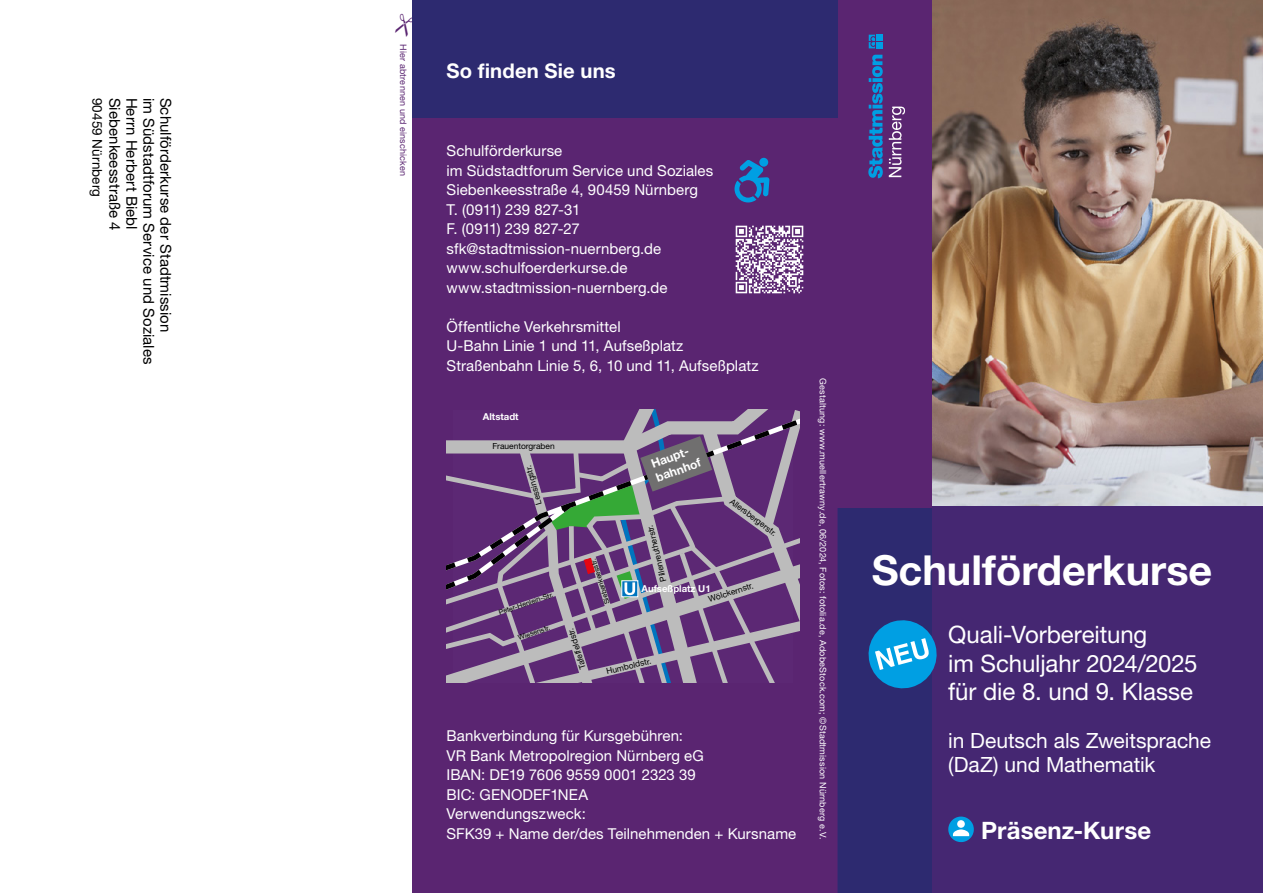
<style>
.page{position:relative;width:1263px;height:893px;background:#fff}
.page>*{position:absolute;margin:0;border:0;box-sizing:border-box;transform-origin:0 0}
.t1{font:700 41.4px "Helvetica Neue";color:#fff}
.t2{font:24px/28.8px "Helvetica Neue LT Pro";letter-spacing:-.005em;color:#fff}
.t3{font:700 24px "Helvetica Neue";letter-spacing:.005em;color:#fff}
.t4{font:21px/24px "Helvetica Neue LT Pro";letter-spacing:-.005em;color:#fff}
.t5{font:700 20.25px "Helvetica Neue";letter-spacing:.005em;color:#fff}
.t6{font:15px/19.5px "Helvetica Neue LT Pro";letter-spacing:.005em;color:#fff}
.t7{font:15px/19.5px "Helvetica Neue LT Std";letter-spacing:.005em;color:#fff}
.t8{font:15px "Helvetica Neue LT Std";letter-spacing:.005em;color:#000}
.t9{font:13.5px "Helvetica Neue LT Std";letter-spacing:.01em;color:#000}
.t10{font:700 12px/14.4px "Helvetica Neue";color:#fff}
.t11{font:700 9.6px "Helvetica Neue";color:#fff}
.t12{font:9px "Helvetica Neue LT Pro";letter-spacing:.02em;color:#fff}
.t13{font:9px "Helvetica Neue LT Pro";letter-spacing:.02em;color:#5a2571}
.t14{font:8.4px "Helvetica Neue";color:#000}
.t15{font:7.2px "Helvetica Neue";color:#000}
</style>
<div class="page">
<div style="left:412px;top:98px;width:426px;height:795px;background:#5a2571"></div>
<svg style="left:446px;top:410px;width:353px;height:272px"></svg>
<div style="left:759px;top:158px;width:9px;height:9px;background:#009fe3;border-radius:50%"></div>
<svg style="left:734px;top:160px;width:35px;height:42px"></svg>
<img style="left:735px;top:225px;width:69px;height:69px">
<img style="left:931px;top:0;width:332px;height:505px">
<div style="left:838px;top:507px;width:425px;height:386px;background:#452772"></div>
<div style="left:838px;top:497px;width:93px;height:396px;background:#2d2a70"></div>
<div style="left:834px;top:0;width:97px;height:507px;background:#5a2571"></div>
<svg style="left:868px;top:55px;width:15px;height:123px"></svg>
<svg style="left:889px;top:107px;width:16px;height:70px"></svg>
<svg style="left:869px;top:35px;width:13px;height:13px"></svg>
<svg style="left:948px;top:817px;width:26px;height:25px"></svg>
<div style="left:412px;top:0;width:426px;height:117px;background:#2d2a70"></div>
<svg style="left:868px;top:617px;width:69px;height:75px"></svg>
<p class="t9" style="left:105px;top:98px;width:101px;rotate:90deg">90459 Nürnberg</p>
<p class="t8" style="left:124px;top:98px;width:135px;rotate:90deg">Siebenkeesstraße 4</p>
<p class="t8" style="left:141px;top:98px;width:134px;rotate:90deg">Herrn Herbert Biebl</p>
<p class="t8" style="left:158px;top:98px;width:268px;rotate:90deg">im Südstadtforum Service und Soziales</p>
<p class="t8" style="left:175px;top:98px;width:236px;rotate:90deg">Schulförderkurse der Stadtmission</p>
<p class="t13" style="left:409px;top:44px;width:133px;rotate:90deg">Hier abtrennen und einschicken</p>
<h3 class="t5" style="left:446px;top:58px;width:171px">So finden Sie uns</h3>
<p class="t6" style="left:446px;top:141px;width:117px">Schulförderkurse</p>
<p class="t7" style="left:446px;top:160px;width:268px">im Südstadtforum Service und Soziales<br>Siebenkeesstraße 4, 90459 Nürnberg<br>T. (0911) 239 827-31<br>F. (0911) 239 827-27 sfk@stadtmission-nuernberg.de www.schulfoerderkurse.de</p>
<p class="t6" style="left:446px;top:277px;width:223px">www.stadtmission-nuernberg.de</p>
<p class="t6" style="left:446px;top:316px;width:176px">Öffentliche Verkehrsmittel</p>
<p class="t7" style="left:446px;top:336px;width:314px">U-Bahn Linie 1 und 11, Aufseßplatz<br>Straßenbahn Linie 5, 6, 10 und 11, Aufseßplatz</p>
<p class="t11" style="left:483px;top:411px;width:37px">Altstadt</p>
<p class="t14" style="left:492px;top:441px;width:64px">Frauentorgraben</p>
<p class="t14" style="left:534px;top:506px;width:42px;rotate:-106deg">Lessingstr.</p>
<p class="t15" style="left:498px;top:609px;width:59px;rotate:-19deg">Peter-Henlein-Str.</p>
<p class="t15" style="left:517px;top:634px;width:35px;rotate:-19deg">Wiesenstr.</p>
<p class="t15" style="left:603px;top:605px;width:48px;rotate:-108deg">Siebenkeesstr.</p>
<p class="t10" style="left:649px;top:457px;width:48px;rotate:-20deg">Haupt&shy;bahnhof</p>
<p class="t14" style="left:659px;top:583px;width:59px;rotate:-104deg">Pillenreutherstr.</p>
<p class="t14" style="left:734px;top:496px;width:58px;rotate:37deg">Allersbergerstr.</p>
<p class="t14" style="left:707px;top:595px;width:48px;rotate:-18deg">Wölckernstr.</p>
<p class="t11" style="left:641px;top:583px;width:71px">Aufseßplatz U1</p>
<p class="t14" style="left:578px;top:670px;width:44px;rotate:-108deg">Tafelfeldstr.</p>
<p class="t14" style="left:605px;top:666px;width:47px;rotate:-13deg">Humboldstr.</p>
<p class="t6" style="left:446px;top:726px;width:351px">Bankverbindung für Kursgebühren:<br>VR Bank Metropolregion Nürnberg eG<br>IBAN: DE19 7606 9559 0001 2323 39<br>BIC: GENODEF1NEA<br>Verwendungszweck:<br>SFK39 + Name der/des Teilnehmenden + Kursname</p>
<p class="t12" style="left:828px;top:378px;width:464px;rotate:90deg">Gestaltung: www.muellertrawny.de, 06/2024, Fotos: fotolia.de, AdobeStock.com; ©Stadtmission Nürnberg e.V.</p>
<h1 class="t1" style="left:872px;top:544px;width:342px">Schulförderkurse</h1>
<h2 class="t2" style="left:948px;top:619px;width:251px">Quali-Vorbereitung<br>im Schuljahr 2024/2025 für die 8. und 9. Klasse</h2>
<h3 class="t4" style="left:948px;top:728px;width:264px">in Deutsch als Zweitsprache (DaZ) und Mathematik</h3>
<h2 class="t3" style="left:981px;top:816px;width:171px">Präsenz-Kurse</h2>
</div>
